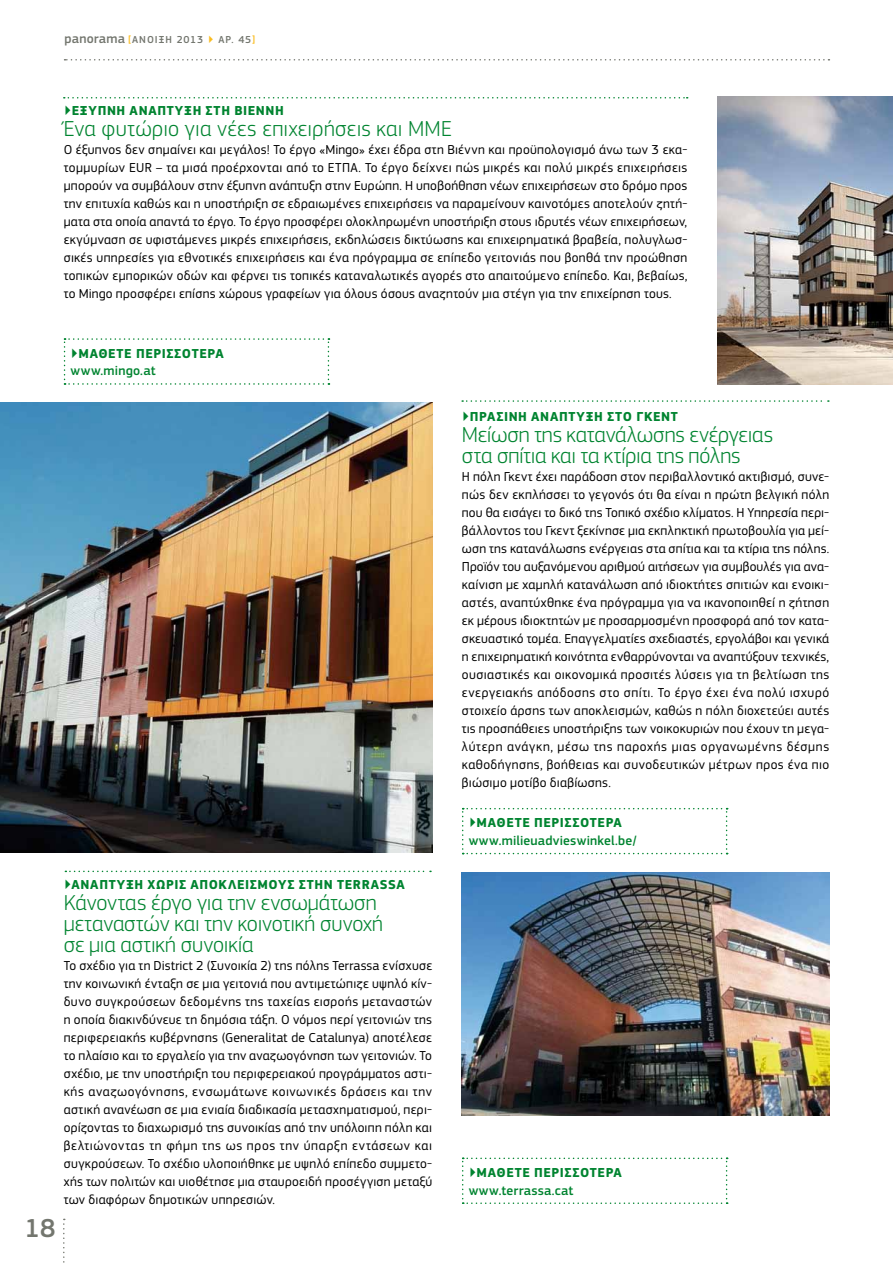
<style>
.page{position:relative;width:893px;height:1263px;background:#fff}
.page>*{position:absolute;margin:0;border:0;box-sizing:border-box;transform-origin:0 0}
.t1{font:500 27px "PF Square Sans Pro";color:#73766e}
.t2{font:300 22.5px/21px "PF Square Sans Pro";letter-spacing:-.005em;color:#008430}
.t3{font:13.5px/18px "PF Square Sans Pro";letter-spacing:.02em;color:#000;text-align:justify}
.t4{font:700 13.5px "PF Square Sans Pro";letter-spacing:.05em;color:#008430}
.t5{font:500 13.5px "PF Square Sans Pro";letter-spacing:.015em;color:#008430}
.t6{font:500 10.5px "PF Square Sans Pro";letter-spacing:.095em;color:#73766e}
.s1{font-size:13.5px}
.s2{color:#fabc20}
</style>
<div class="page">
<img style="left:0;top:403px;width:432px;height:450px">
<img style="left:462px;top:872px;width:368px;height:243px">
<img style="left:717px;top:97px;width:176px;height:288px">
<svg style="left:64px;top:338px;width:265px;height:47px"></svg>
<svg style="left:462px;top:808px;width:266px;height:46px"></svg>
<svg style="left:462px;top:400px;width:367px;height:2px"></svg>
<svg style="left:65px;top:871px;width:366px;height:1px"></svg>
<svg style="left:64px;top:97px;width:624px;height:2px"></svg>
<svg style="left:462px;top:1157px;width:266px;height:47px"></svg>
<svg style="left:63px;top:1219px;width:2px;height:44px"></svg>
<svg style="left:65px;top:59px;width:764px;height:2px"></svg>
<p class="t6" style="left:65px;top:33px;width:192px"><span class="s1">panorama</span> <span class="s2">[</span>ΆΝΟΙΞΗ 2013 <span class="s2">▶</span> ΑΡ. 45<span class="s2">]</span></p>
<p class="t4" style="left:64px;top:102px;width:44px">▶ΈΞΥΠΝΗ</p>
<p class="t4" style="left:130px;top:102px;width:19px">ΑΝΆΠΤ</p>
<p class="t4" style="left:175px;top:102px;width:40px">ΥΞΗ ΣΤΗ</p>
<p class="t4" style="left:234px;top:102px;width:23px">ΒΙΈΝΝΗ</p>
<h2 class="t2" style="left:64px;top:117px;width:389px">Ένα φυτώριο για νέες επιχειρήσεις και ΜΜΕ</h2>
<p class="t3" style="left:64px;top:140px;width:625px">Ο έξυπνος δεν σημαίνει και μεγάλος! Το έργο «Mingo» έχει έδρα στη Βιέννη και προϋπολογισμό άνω των 3 εκα&shy;τομμυρίων EUR – τα μισά προέρχονται από το ΕΤΠΑ. Το έργο δείχνει πώς μικρές και πολύ μικρές επιχειρήσεις μπορούν να συμβάλουν στην έξυπνη ανάπτυξη στην Ευρώπη. Η υποβοήθηση νέων επιχειρήσεων στο δρόμο προς την επιτυχία καθώς και η υποστήριξη σε εδραιωμένες επιχειρήσεις να παραμείνουν καινοτόμες αποτελούν ζητή&shy;ματα στα οποία απαντά το έργο. Το έργο προσφέρει ολοκληρωμένη υποστήριξη στους ιδρυτές νέων επιχειρήσεων, εκγύμναση σε υφιστάμενες μικρές επιχειρήσεις, εκδηλώσεις δικτύωσης και επιχειρηματικά βραβεία, πολυγλωσ&shy;σικές υπηρεσίες για εθνοτικές επιχειρήσεις και ένα πρόγραμμα σε επίπεδο γειτονιάς που βοηθά την προώθηση τοπικών εμπορικών οδών και φέρνει τις τοπικές καταναλωτικές αγορές στο απαιτούμενο επίπεδο. Και, βεβαίως, το Mingo προσφέρει επίσης χώρους γραφείων για όλους όσους αναζητούν μια στέγη για την επιχείρηση τους.</p>
<p class="t4" style="left:71px;top:345px;width:47px">▶ΜΆΘΕΤΕ</p>
<p class="t4" style="left:136px;top:345px;width:40px">ΠΕΡΙΣΣΌΤΕ</p>
<p class="t4" style="left:208px;top:345px;width:17px">ΡΑ</p>
<p class="t5" style="left:71px;top:363px;width:87px">www.mingo.at</p>
<h1 class="t1" style="left:25px;top:1212px;width:32px">18</h1>
<p class="t4" style="left:64px;top:876px;width:18px">▶ΑΝΆΠΤ</p>
<p class="t4" style="left:117px;top:876px;width:111px">ΥΞΗ ΧΩΡΊΣ ΑΠΟΚΛΕ</p>
<p class="t4" style="left:245px;top:876px;width:63px">ΙΣΜΟΎΣ ΣΤΗΝ</p>
<p class="t4" style="left:337px;top:876px;width:18px">TERRASSA</p>
<h2 class="t2" style="left:64px;top:891px;width:321px">Κάνοντας έργο για την ενσωμάτωση μεταναστών και την κοινοτική συνοχή σε μια αστική συνοικία</h2>
<p class="t3" style="left:64px;top:956px;width:370px">Το σχέδιο για τη District 2 (Συνοικία 2) της πόλης Terrassa ενίσχυσε την κοινωνική ένταξη σε μια γειτονιά που αντιμετώπιζε υψηλό κίν&shy;δυνο συγκρούσεων δεδομένης της ταχείας εισροής μεταναστών η οποία διακινδύνευε τη δημόσια τάξη. Ο νόμος περί γειτονιών της περιφερειακής κυβέρνησης (Generalitat de Catalunya) αποτέλεσε το πλαίσιο και το εργαλείο για την αναζωογόνηση των γειτονιών. Το σχέδιο, με την υποστήριξη του περιφερειακού προγράμματος αστι&shy;κής αναζωογόνησης, ενσωμάτωνε κοινωνικές δράσεις και την αστική ανανέωση σε μια ενιαία διαδικασία μετασχηματισμού, περι&shy;ορίζοντας το διαχωρισμό της συνοικίας από την υπόλοιπη πόλη και βελτιώνοντας τη φήμη της ως προς την ύπαρξη εντάσεων και συγκρούσεων. Το σχέδιο υλοποιήθηκε με υψηλό επίπεδο συμμετο&shy;χής των πολιτών και υιοθέτησε μια σταυροειδή προσέγγιση μεταξύ των διαφόρων δημοτικών υπηρεσιών.</p>
<p class="t4" style="left:462px;top:408px;width:88px">▶ΠΡΆΣΙΝΗ ΑΝΆΠΤ</p>
<p class="t4" style="left:577px;top:408px;width:77px">ΥΞΗ ΣΤΟ ΓΚΕΝΤ</p>
<h2 class="t2" style="left:462px;top:423px;width:313px">Μείωση της κατανάλωσης ενέργειας στα σπίτια και τα κτίρια της πόλης</h2>
<p class="t3" style="left:462px;top:467px;width:369px">Η πόλη Γκεντ έχει παράδοση στον περιβαλλοντικό ακτιβισμό, συνε&shy;πώς δεν εκπλήσσει το γεγονός ότι θα είναι η πρώτη βελγική πόλη που θα εισάγει το δικό της Τοπικό σχέδιο κλίματος. Η Υπηρεσία περι&shy;βάλλοντος του Γκεντ ξεκίνησε μια εκπληκτική πρωτοβουλία για μεί&shy;ωση της κατανάλωσης ενέργειας στα σπίτια και τα κτίρια της πόλης.<br>Προϊόν του αυξανόμενου αριθμού αιτήσεων για συμβουλές για ανα&shy;καίνιση με χαμηλή κατανάλωση από ιδιοκτήτες σπιτιών και ενοικι&shy;αστές, αναπτύχθηκε ένα πρόγραμμα για να ικανοποιηθεί η ζήτηση εκ μέρους ιδιοκτητών με προσαρμοσμένη προσφορά από τον κατα&shy;σκευαστικό τομέα. Επαγγελματίες σχεδιαστές, εργολάβοι και γενικά η επιχειρηματική κοινότητα ενθαρρύνονται να αναπτύξουν τεχνικές, ουσιαστικές και οικονομικά προσιτές λύσεις για τη βελτίωση της ενεργειακής απόδοσης στο σπίτι. Το έργο έχει ένα πολύ ισχυρό στοιχείο άρσης των αποκλεισμών, καθώς η πόλη διοχετεύει αυτές τις προσπάθειες υποστήριξης των νοικοκυριών που έχουν τη μεγα&shy;λύτερη ανάγκη, μέσω της παροχής μιας οργανωμένης δέσμης καθοδήγησης, βοήθειας και συνοδευτικών μέτρων προς ένα πιο βιώσιμο μοτίβο διαβίωσης.</p>
<p class="t4" style="left:469px;top:815px;width:47px">▶ΜΆΘΕΤΕ</p>
<p class="t4" style="left:534px;top:815px;width:40px">ΠΕΡΙΣΣΌΤΕ</p>
<p class="t4" style="left:606px;top:815px;width:17px">ΡΑ</p>
<p class="t5" style="left:469px;top:833px;width:169px">www.milieuadvieswinkel.be/</p>
<p class="t4" style="left:469px;top:1164px;width:47px">▶ΜΆΘΕΤΕ</p>
<p class="t4" style="left:534px;top:1164px;width:40px">ΠΕΡΙΣΣΌΤΕ</p>
<p class="t4" style="left:606px;top:1164px;width:17px">ΡΑ</p>
<p class="t5" style="left:469px;top:1182px;width:106px">www.terrassa.cat</p>
</div>
